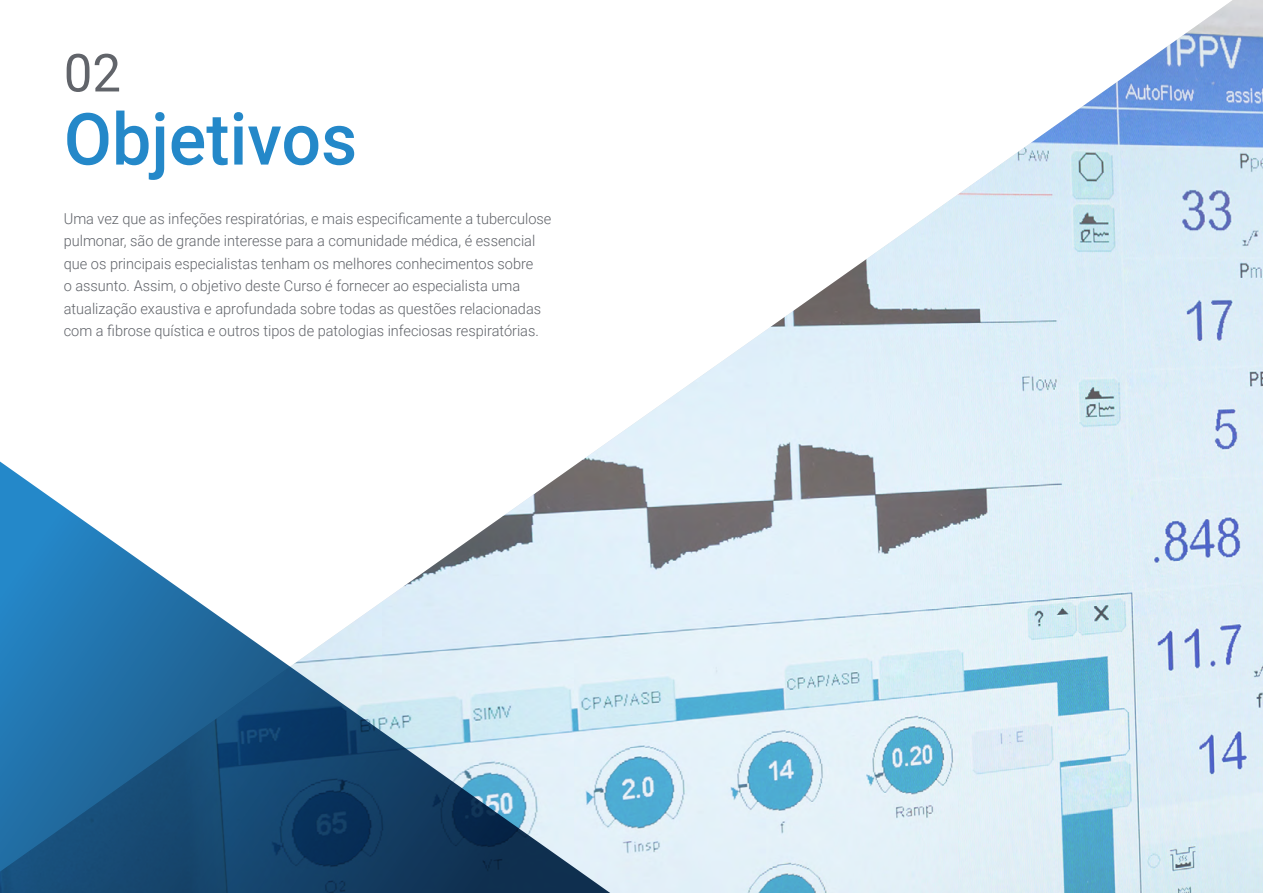
<style>
.page{position:relative;width:1263px;height:893px;background:#fff}
.page>*{position:absolute;margin:0;border:0;box-sizing:border-box;transform-origin:0 0}
.t1{font:500 72px "Roboto";color:#2488c9}
.t2{font:52.5px "Roboto";color:#61646a}
.t3{font:300 15px/22.5px "Roboto";color:#61646a}
</style>
<div class="page">
<img style="left:602px;top:0;width:661px;height:893px">
<svg style="left:0;top:446px;width:640px;height:447px"></svg>
<h2 class="t2" style="left:64px;top:36px;width:59px">02</h2>
<h1 class="t1" style="left:64px;top:89px;width:295px">Objetivos</h1>
<p class="t3" style="left:64px;top:207px;width:489px">Uma vez que as infeções respiratórias, e mais especificamente a tuberculose pulmonar, são de grande interesse para a comunidade médica, é essencial que os principais especialistas tenham os melhores conhecimentos sobre<br>o assunto. Assim, o objetivo deste Curso é fornecer ao especialista uma atualização exaustiva e aprofundada sobre todas as questões relacionadas com a fibrose quística e outros tipos de patologias infeciosas respiratórias.</p>
</div>
